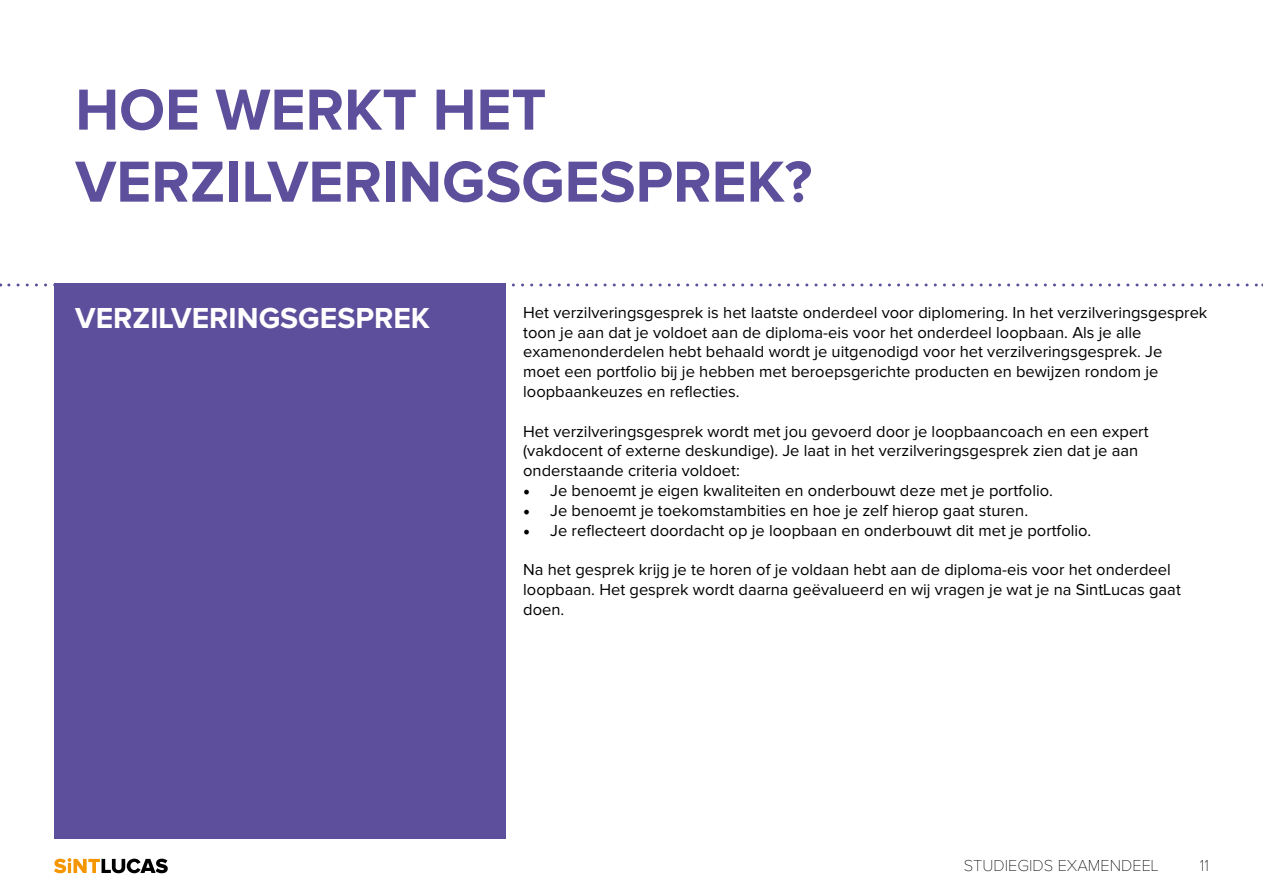
<style>
.page{position:relative;width:1263px;height:893px;background:#fff}
.page>*{position:absolute;margin:0;border:0;box-sizing:border-box;transform-origin:0 0}
.t1{font:700 60px/72px "Proxima Nova";color:#5e4f9c}
.t2{font:700 30px "Proxima Nova";color:#fff}
.t3{font:16.5px/19.8px "Proxima Nova";color:#000}
.t4{font:100 16.5px "Proxima Nova";color:#000}
.s1{font-family:"Minion Pro";font-size:18px}
</style>
<div class="page">
<svg style="left:54px;top:858px;width:114px;height:15px"></svg>
<div style="left:54px;top:283px;width:451px;height:556px;background:#5e4f9c"></div>
<svg style="left:9px;top:283px;width:1254px;height:3px"></svg>
<h1 class="t1" style="left:75px;top:76px;width:738px">HOE WERKT HET<br>VERZILVERINGSGESPREK?</h1>
<h2 class="t2" style="left:75px;top:305px;width:356px">VERZILVERINGSGESPREK</h2>
<p class="t3" style="left:523px;top:303px;width:686px">Het verzilveringsgesprek is het laatste onderdeel voor diplomering. In het verzilveringsgesprek toon je aan dat je voldoet aan de diploma-eis voor het onderdeel loopbaan. Als je alle examenonderdelen hebt behaald wordt je uitgenodigd voor het verzilveringsgesprek. Je<br>moet een portfolio bij je hebben met beroepsgerichte producten en bewijzen rondom je loopbaankeuzes en reflecties.</p>
<p class="t3" style="left:523px;top:422px;width:627px">Het verzilveringsgesprek wordt met jou gevoerd door je loopbaancoach en een expert (vakdocent of externe deskundige). Je laat in het verzilveringsgesprek zien dat je aan onderstaande criteria voldoet:</p>
<p class="t3" style="left:523px;top:481px;width:531px"><span class="s1">•</span> Je benoemt je eigen kwaliteiten en onderbouwt deze met je portfolio.</p>
<p class="t3" style="left:523px;top:501px;width:506px"><span class="s1">•</span> Je benoemt je toekomstambities en hoe je zelf hierop gaat sturen.</p>
<p class="t3" style="left:523px;top:521px;width:570px"><span class="s1">•</span> Je reflecteert doordacht op je loopbaan en onderbouwt dit met je portfolio.</p>
<p class="t3" style="left:523px;top:560px;width:659px">Na het gesprek krijg je te horen of je voldaan hebt aan de diploma-eis voor het onderdeel loopbaan. Het gesprek wordt daarna geëvalueerd en wij vragen je wat je na SintLucas gaat doen.</p>
<p class="t4" style="left:964px;top:858px;width:196px">STUDIEGIDS EXAMENDEEL</p>
<p class="t4" style="left:1200px;top:858px;width:11px">11</p>
</div>
